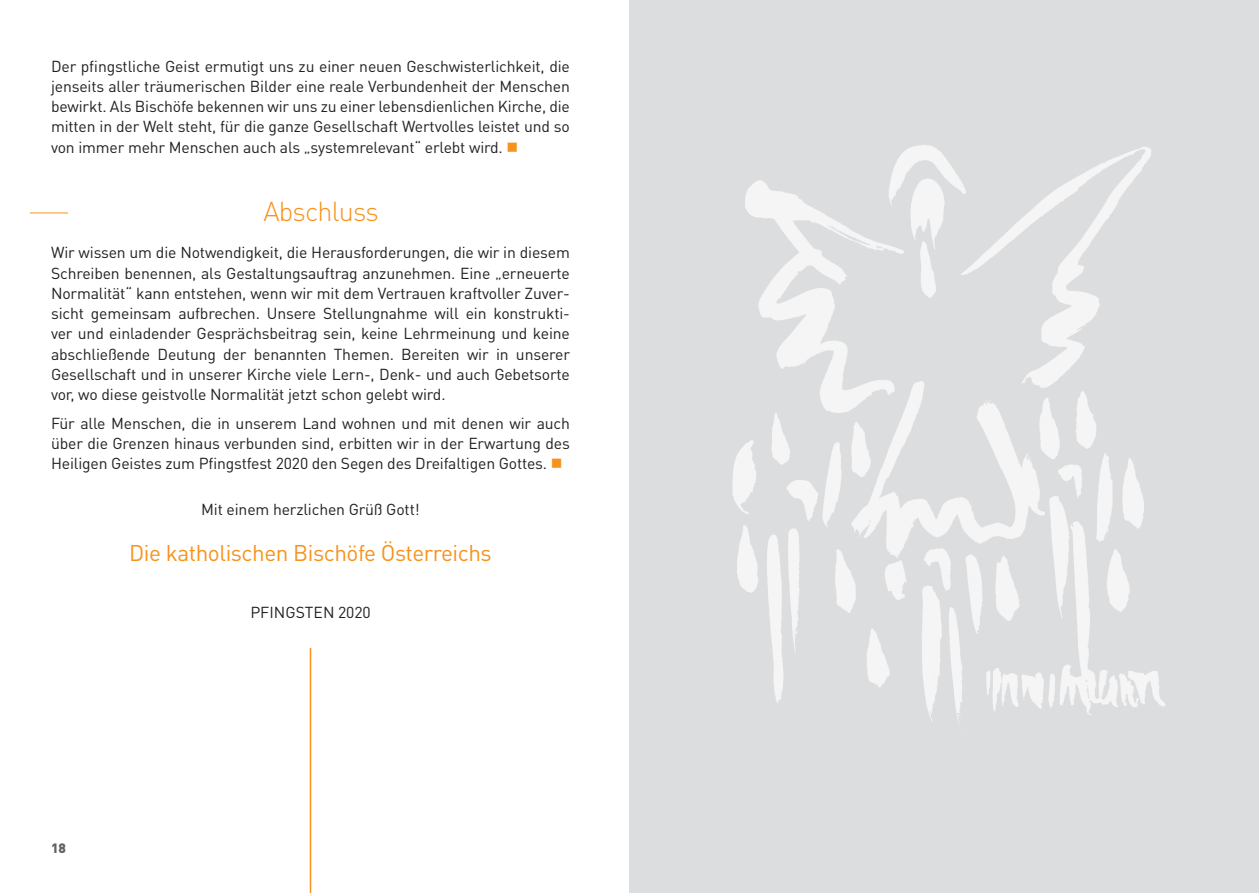
<style>
.page{position:relative;width:1259px;height:893px;background:#fff}
.page>*{position:absolute;margin:0;border:0;box-sizing:border-box;transform-origin:0 0}
.t1{font:300 27px "DIN Pro";letter-spacing:-.03em;color:#f7931d}
.t2{font:22.5px "DIN Pro";letter-spacing:-.02em;color:#f7931d}
.t3{font:15.75px/20.2px "DIN Pro";letter-spacing:-.01em;color:#231f20;text-align:justify}
.t4{font:900 13.5px "DIN Pro";color:#636366}
.s1{color:#f7931d}
</style>
<div class="page">
<div style="left:629px;top:0;width:630px;height:893px;background:#dcdddf"></div>
<img style="left:732px;top:145px;width:433px;height:578px">
<hr style="left:310px;top:648px;width:1px;height:245px;background:#f7931d">
<hr style="left:30px;top:213px;width:38px;height:1px;background:#f7931d">
<p class="t3" style="left:51px;top:55px;width:520px">Der pfingstliche Geist ermutigt uns zu einer neuen Geschwisterlichkeit, die jenseits aller träumerischen Bilder eine reale Verbundenheit der Menschen bewirkt. Als Bischöfe bekennen wir uns zu einer lebensdienlichen Kirche, die mitten in der Welt steht, für die ganze Gesellschaft Wertvolles leistet und so von immer mehr Menschen auch als „systemrelevant“ erlebt wird. <span class="s1">■</span></p>
<h1 class="t1" style="left:263px;top:193px;width:117px">Abschluss</h1>
<p class="t3" style="left:51px;top:242px;width:520px">Wir wissen um die Notwendigkeit, die Herausforderungen, die wir in diesem Schreiben benennen, als Gestaltungsauftrag anzunehmen. Eine „erneuerte Normalität“ kann entstehen, wenn wir mit dem Vertrauen kraftvoller Zuver&shy;sicht gemeinsam aufbrechen. Unsere Stellungnahme will ein konstrukti&shy;ver und einladender Gesprächsbeitrag sein, keine Lehrmeinung und keine abschließende Deutung der benannten Themen. Bereiten wir in unserer Gesellschaft und in unserer Kirche viele Lern-, Denk- und auch Gebetsorte vor, wo diese geistvolle Normalität jetzt schon gelebt wird.</p>
<p class="t3" style="left:51px;top:412px;width:520px">Für alle Menschen, die in unserem Land wohnen und mit denen wir auch über die Grenzen hinaus verbunden sind, erbitten wir in der Erwartung des Heiligen Geistes zum Pfingstfest 2020 den Segen des Dreifaltigen Gottes. <span class="s1">■</span></p>
<p class="t3" style="left:201px;top:499px;width:220px">Mit einem herzlichen Grüß Gott!</p>
<h2 class="t2" style="left:129px;top:537px;width:364px">Die katholischen Bischöfe Österreichs</h2>
<p class="t4" style="left:51px;top:839px;width:16px">18</p>
<p class="t3" style="left:250px;top:602px;width:122px">PFINGSTEN 2020</p>
</div>
